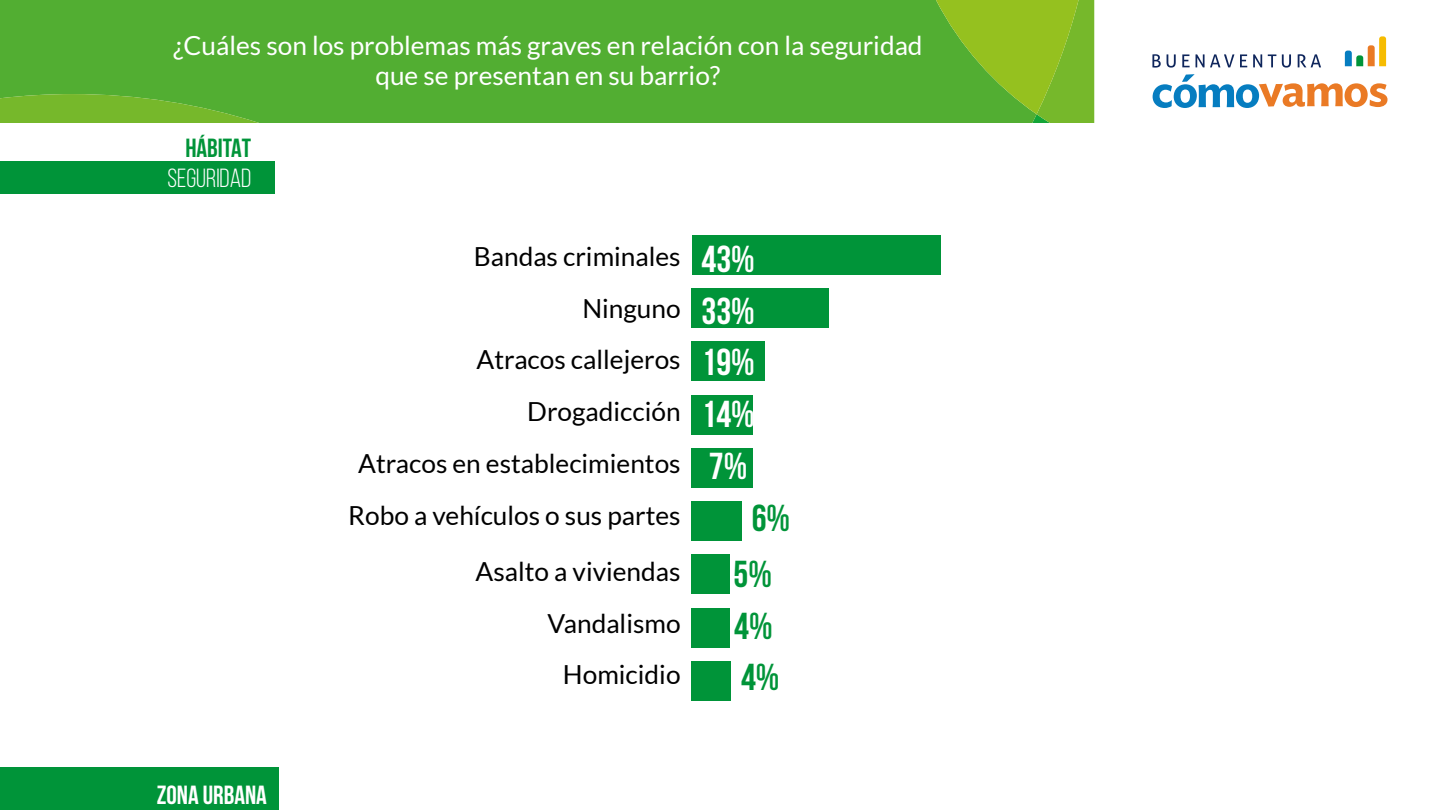
<style>
.page{position:relative;width:1440px;height:810px;background:#fff}
.page>*{position:absolute;margin:0;border:0;box-sizing:border-box;transform-origin:0 0}
.t1{font:700 37.5px/51.8px "Bebas Neue";color:#fff;text-align:justify}
.t2{font:700 37.5px/51.8px "Bebas Neue";color:#009439}
.t3{font:26.25px/51.8px "Lato";color:#000;text-align:right}
.t4{font:26.25px/30px "Lato";color:#fff;text-align:center}
.t5{font:700 26.25px "Bebas Neue";color:#fff}
.t6{font:26.25px "Bebas Neue";color:#fff}
.t7{font:700 26.25px "Bebas Neue";color:#009439}
</style>
<div class="page">
<div style="left:0;top:0;width:936px;height:123px;background:#52ae32"></div>
<svg style="left:0;top:94px;width:259px;height:29px;background:#6db52d"></svg>
<svg style="left:936px;top:0;width:158px;height:123px;background:#7ab927"></svg>
<svg style="left:1153px;top:74px;width:235px;height:34px"></svg>
<svg style="left:1345px;top:36px;width:41px;height:30px"></svg>
<svg style="left:1152px;top:54px;width:9px;height:14px"></svg>
<svg style="left:1167px;top:54px;width:9px;height:14px"></svg>
<svg style="left:1182px;top:54px;width:8px;height:13px"></svg>
<svg style="left:1196px;top:54px;width:38px;height:13px"></svg>
<svg style="left:1240px;top:54px;width:7px;height:13px"></svg>
<svg style="left:1253px;top:54px;width:9px;height:13px"></svg>
<svg style="left:1268px;top:54px;width:8px;height:13px"></svg>
<svg style="left:1282px;top:54px;width:9px;height:14px"></svg>
<svg style="left:1298px;top:54px;width:23px;height:13px"></svg>
<div style="left:0;top:767px;width:279px;height:43px;background:#009439"></div>
<div style="left:0;top:161px;width:274px;height:33px;background:#009439"></div>
<div style="left:692px;top:235px;width:248px;height:40px;background:#009439"></div>
<div style="left:692px;top:288px;width:137px;height:40px;background:#009439"></div>
<div style="left:692px;top:342px;width:73px;height:39px;background:#009439"></div>
<div style="left:692px;top:395px;width:61px;height:40px;background:#009439"></div>
<div style="left:692px;top:448px;width:61px;height:40px;background:#009439"></div>
<div style="left:692px;top:501px;width:50px;height:40px;background:#009439"></div>
<div style="left:692px;top:555px;width:38px;height:39px;background:#009439"></div>
<div style="left:692px;top:608px;width:38px;height:40px;background:#009439"></div>
<div style="left:692px;top:661px;width:39px;height:40px;background:#009439"></div>
<p class="t4" style="left:173px;top:31px;width:751px">¿Cuáles son los problemas más graves en relación con la seguridad que se presentan en su barrio?</p>
<p class="t7" style="left:185px;top:134px;width:67px">HÁBITAT</p>
<p class="t6" style="left:168px;top:164px;width:85px">SEGURIDAD</p>
<p class="t5" style="left:157px;top:781px;width:112px">ZONA URBANA</p>
<p class="t3" style="left:348px;top:230px;width:334px">Bandas criminales<br>Ninguno<br>Atracos callejeros<br>Drogadicción<br>Atracos en establecimientos<br>Robo a vehículos o sus partes</p>
<h1 class="t1" style="left:702px;top:233px;width:55px">43% 33% 19% 14% 7%</h1>
<h1 class="t2" style="left:752px;top:491px;width:40px">6%</h1>
<p class="t3" style="left:475px;top:545px;width:207px">Asalto a viviendas<br>Vandalismo<br>Homicidio</p>
<h1 class="t2" style="left:734px;top:548px;width:47px">5%<br>4%<br>4%</h1>
</div>
